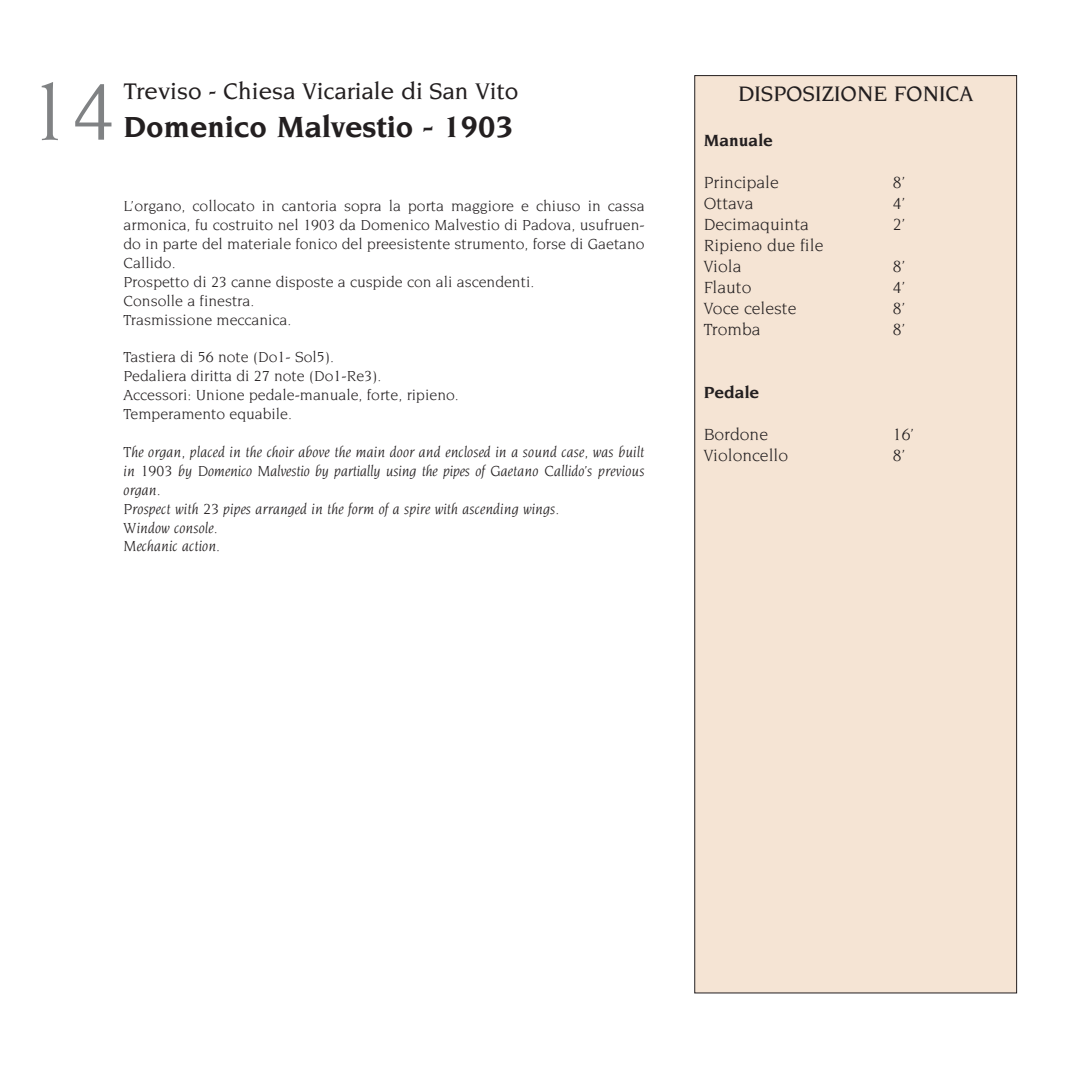
<style>
.page{position:relative;width:1092px;height:1067px;background:#fff}
.page>*{position:absolute;margin:0;border:0;box-sizing:border-box;transform-origin:0 0}
.t1{font:87.5px "Novarese";color:#808284}
.t2{font:700 31.5px "Novarese";color:#231f20}
.t3{font:500 24.5px "Novarese";color:#231f20}
.t4{font:500 22.75px "Novarese";color:#231f20}
.t5{font:17.5px/21px "Novarese";color:#231f20}
.t6{font:700 17.5px "Novarese";color:#231f20}
.t7{font:15.75px/18.9px "Novarese";color:#231f20}
.t8{font:italic 15.75px/18.9px "Novarese";color:#231f20}
</style>
<div class="page">
<div style="left:694px;top:76px;width:322px;height:917px;background:#f5e4d4"></div>
<h3 class="t3" style="left:123px;top:81px;width:396px">Treviso - Chiesa Vicariale di San Vito</h3>
<h2 class="t2" style="left:123px;top:113px;width:391px">Domenico Malvestio - 1903</h2>
<h1 class="t1" style="left:28px;top:74px;width:89px">14</h1>
<h3 class="t4" style="left:738px;top:85px;width:237px">DISPOSIZIONE FONICA</h3>
<p class="t6" style="left:703px;top:133px;width:71px">Manuale</p>
<p class="t5" style="left:703px;top:173px;width:76px">Principale</p>
<p class="t5" style="left:892px;top:173px;width:14px">8’</p>
<p class="t5" style="left:703px;top:194px;width:51px">Ottava</p>
<p class="t5" style="left:892px;top:194px;width:14px">4’</p>
<p class="t5" style="left:703px;top:215px;width:107px">Decimaquinta</p>
<p class="t5" style="left:892px;top:215px;width:14px">2’</p>
<p class="t5" style="left:703px;top:236px;width:121px">Ripieno due file<br>Viola</p>
<p class="t7" style="left:123px;top:197px;width:522px">L’organo, collocato in cantoria sopra la porta maggiore e chiuso in cassa armonica, fu costruito nel 1903 da Domenico Malvestio di Padova, usufruen&shy;do in parte del materiale fonico del preesistente strumento, forse di Gaetano Callido.<br>Prospetto di 23 canne disposte a cuspide con ali ascendenti.<br>Consolle a finestra.<br>Trasmissione meccanica.</p>
<p class="t7" style="left:123px;top:349px;width:337px">Tastiera di 56 note (Do1- Sol5).<br>Pedaliera diritta di 27 note (Do1-Re3).<br>Accessori: Unione pedale-manuale, forte, ripieno.<br>Temperamento equabile.</p>
<p class="t8" style="left:123px;top:443px;width:522px">The organ, placed in the choir above the main door and enclosed in a sound case, was built in 1903 by Domenico Malvestio by partially using the pipes of Gaetano Callido’s previous organ.<br>Prospect with 23 pipes arranged in the form of a spire with ascending wings.<br>Window console.<br>Mechanic action.</p>
<p class="t5" style="left:892px;top:257px;width:14px">8’</p>
<p class="t5" style="left:703px;top:278px;width:49px">Flauto</p>
<p class="t5" style="left:892px;top:278px;width:14px">4’</p>
<p class="t5" style="left:703px;top:299px;width:94px">Voce celeste</p>
<p class="t5" style="left:892px;top:299px;width:14px">8’</p>
<p class="t5" style="left:703px;top:320px;width:58px">Tromba</p>
<p class="t5" style="left:892px;top:320px;width:14px">8’</p>
<p class="t6" style="left:703px;top:385px;width:57px">Pedale</p>
<p class="t5" style="left:703px;top:425px;width:66px">Bordone</p>
<p class="t5" style="left:892px;top:425px;width:23px">16’</p>
<p class="t5" style="left:703px;top:446px;width:86px">Violoncello</p>
<p class="t5" style="left:892px;top:446px;width:14px">8’</p>
</div>
